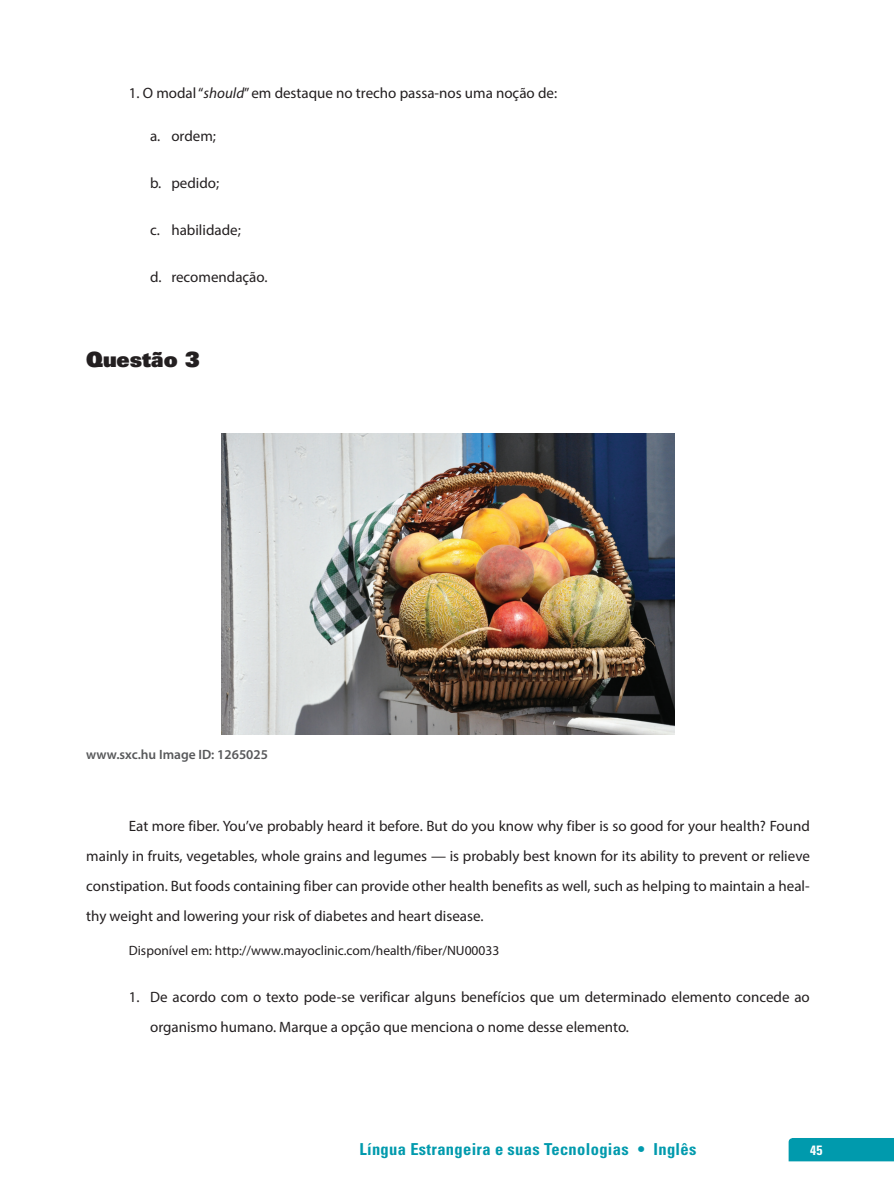
<style>
.page{position:relative;width:894px;height:1192px;background:#fff}
.page>*{position:absolute;margin:0;border:0;box-sizing:border-box;transform-origin:0 0}
.t1{font:900 21px "Univers";color:#231f20}
.t2{font:700 condensed 16.5px "Univers";letter-spacing:.02em;color:#009aad}
.t3{font:15px/30px "Myriad Pro";color:#231f20;text-align:justify}
.t4{font:13.5px "Myriad Pro";color:#231f20}
.t5{font:600 13.5px "Myriad Pro";color:#57585a}
.t6{font:700 condensed 13.5px "Univers";color:#fff}
.s1{font-style:italic}
</style>
<div class="page">
<div style="left:788px;top:1138px;width:105px;height:23px;background:#009aad"></div>
<img style="left:222px;top:434px;width:452px;height:300px">
<p class="t3" style="left:129px;top:78px;width:430px">1. O modal “<span class="s1">should</span>” em destaque no trecho passa-nos uma noção de:</p>
<p class="t3" style="left:150px;top:120px;width:67px">a. ordem;</p>
<p class="t3" style="left:150px;top:167px;width:71px">b. pedido;</p>
<p class="t3" style="left:150px;top:214px;width:92px">c. habilidade;</p>
<p class="t3" style="left:150px;top:261px;width:119px">d. recomendação.</p>
<h1 class="t1" style="left:86px;top:346px;width:115px">Questão 3</h1>
<p class="t5" style="left:86px;top:746px;width:183px">www.sxc.hu Image ID: 1265025</p>
<p class="t3" style="left:86px;top:811px;width:725px;text-indent:43px">Eat more fiber. You’ve probably heard it before. But do you know why fiber is so good for your health? Found mainly in fruits, vegetables, whole grains and legumes — is probably best known for its ability to prevent or relieve constipation. But foods containing fiber can provide other health benefits as well, such as helping to maintain a heal&shy;thy weight and lowering your risk of diabetes and heart disease.</p>
<p class="t4" style="left:129px;top:942px;width:372px">Disponível em: http://www.mayoclinic.com/health/fiber/NU00033</p>
<p class="t3" style="left:150px;top:981px;width:661px;text-indent:-21px">1. De acordo com o texto pode-se verificar alguns benefícios que um determinado elemento concede ao organismo humano. Marque a opção que menciona o nome desse elemento.</p>
<p class="t2" style="left:359px;top:1139px;width:338px">Língua Estrangeira e suas Tecnologias • Inglês</p>
<p class="t6" style="left:810px;top:1142px;width:14px">45</p>
</div>
